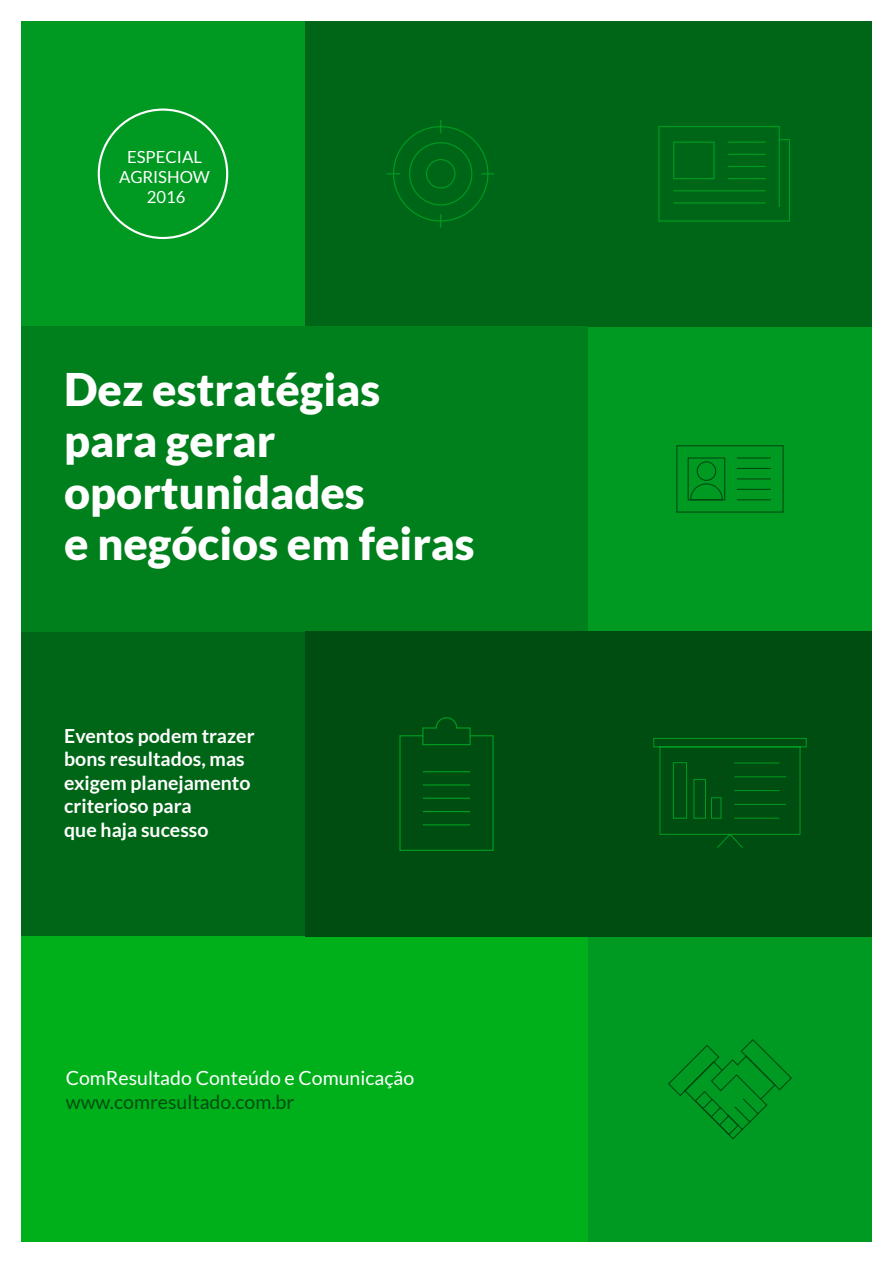
<style>
.page{position:relative;width:893px;height:1263px;background:#fff}
.page>*{position:absolute;margin:0;border:0;box-sizing:border-box;transform-origin:0 0}
.t1{font:900 45px/51.6px "Lato";color:#fff}
.t2{font:700 19.5px/23.4px "Lato";color:#fff}
.t3{font:19.5px "Lato";color:#fff}
.t4{font:19.5px "Lato";color:#004d12}
.t5{font:16.65px/20px "Lato";color:#fff;text-align:center}
</style>
<div class="page">
<div style="left:21px;top:21px;width:851px;height:1221px;background:#009921"></div>
<div style="left:305px;top:21px;width:567px;height:305px;background:#006617"></div>
<div style="left:21px;top:631px;width:284px;height:306px;background:#006617"></div>
<div style="left:21px;top:937px;width:567px;height:305px;background:#00b01a"></div>
<div style="left:21px;top:326px;width:567px;height:305px;background:#00801c"></div>
<div style="left:305px;top:631px;width:567px;height:306px;background:#004d12"></div>
<svg style="left:387px;top:120px;width:108px;height:108px"></svg>
<svg style="left:676px;top:445px;width:108px;height:68px"></svg>
<svg style="left:668px;top:1039px;width:124px;height:101px"></svg>
<svg style="left:399px;top:717px;width:95px;height:134px"></svg>
<svg style="left:653px;top:738px;width:154px;height:110px"></svg>
<svg style="left:658px;top:126px;width:132px;height:96px"></svg>
<p class="t5" style="left:119px;top:147px;width:92px">ESPECIAL<br>AGRISHOW<br>2016</p>
<h1 class="t1" style="left:64px;top:362px;width:412px">Dez estratégias para gerar oportunidades<br>e negócios em feiras</h1>
<p class="t2" style="left:64px;top:724px;width:192px">Eventos podem trazer bons resultados, mas exigem planejamento criterioso para<br>que haja sucesso</p>
<p class="t3" style="left:66px;top:1067px;width:350px">ComResultado Conteúdo e Comunicação</p>
<p class="t4" style="left:66px;top:1091px;width:230px">www.comresultado.com.br</p>
</div>
